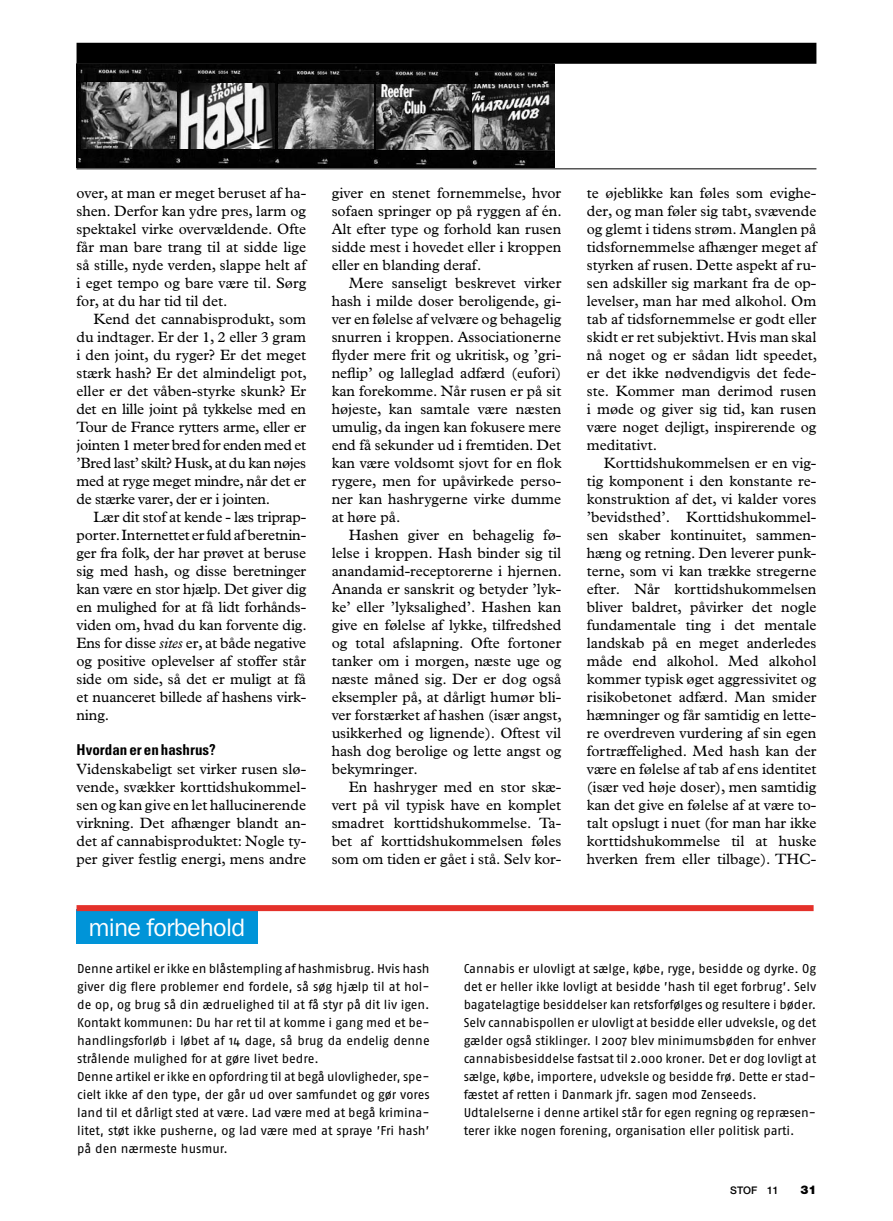
<style>
.page{position:relative;width:893px;height:1221px;background:#fff}
.page>*{position:absolute;margin:0;border:0;box-sizing:border-box;transform-origin:0 0}
.t1{font:25.2px "Franklin Gothic";letter-spacing:-.025em;color:#fff}
.t2{font:15px/18px "Plantin";color:#000;text-align:justify}
.t3{font:700 condensed 15px "Univers";color:#000}
.t4{font:12.75px/18px "Fago No";letter-spacing:-.005em;color:#000}
.t5{font:900 12px "Helvetica Neue";color:#000}
.t6{font:500 10.5px "Helvetica Neue";color:#000}
.s1{font-style:italic}
</style>
<div class="page">
<svg style="left:77px;top:64px;width:478px;height:104px;background:#444"></svg>
<div style="left:77px;top:43px;width:739px;height:21px;background:#000"></div>
<hr style="left:77px;top:168px;width:739px;height:1px;background:#000">
<div style="left:77px;top:909px;width:181px;height:34px;background:#0094d8"></div>
<div style="left:77px;top:905px;width:737px;height:6px;background:#e4312a"></div>
<p class="t2" style="left:77px;top:184px;width:231px">over, at man er meget beruset af ha&shy;shen. Derfor kan ydre pres, larm og spektakel virke overvældende. Ofte får man bare trang til at sidde lige så stille, nyde verden, slappe helt af i eget tempo og bare være til. Sørg for, at du har tid til det.</p>
<p class="t2" style="left:77px;top:310px;width:232px;text-indent:17px">Kend det cannabisprodukt, som du indtager. Er der 1, 2 eller 3 gram i den joint, du ryger? Er det meget stærk hash? Er det almindeligt pot, eller er det våben-styrke skunk? Er det en lille joint på tykkelse med en Tour de France rytters arme, eller er jointen 1 meter bred for enden med et ’Bred last’ skilt? Husk, at du kan nøjes med at ryge meget mindre, når det er de stærke varer, der er i jointen.</p>
<p class="t2" style="left:77px;top:508px;width:232px;text-indent:17px">Lær dit stof at kende - læs triprap&shy;porter. Internettet er fuld af beretnin&shy;ger fra folk, der har prøvet at beruse sig med hash, og disse beretninger kan være en stor hjælp. Det giver dig en mulighed for at få lidt forhånds&shy;viden om, hvad du kan forvente dig.<br>Ens for disse <span class="s1">sites</span> er, at både negative og positive oplevelser af stoffer står side om side, så det er muligt at få et nuanceret billede af hashens virk&shy;ning.</p>
<p class="t3" style="left:77px;top:740px;width:141px">Hvordan er en hashrus?</p>
<p class="t2" style="left:77px;top:760px;width:231px">Videnskabeligt set virker rusen slø&shy;vende, svækker korttidshukommel&shy;sen og kan give en let hallucinerende virkning. Det afhænger blandt an&shy;det af cannabisproduktet: Nogle ty&shy;per giver festlig energi, mens andre</p>
<h1 class="t1" style="left:89px;top:913px;width:158px">mine forbehold</h1>
<p class="t2" style="left:332px;top:184px;width:232px">giver en stenet fornemmelse, hvor sofaen springer op på ryggen af én.<br>Alt efter type og forhold kan rusen sidde mest i hovedet eller i kroppen eller en blanding deraf.</p>
<p class="t2" style="left:332px;top:274px;width:231px;text-indent:17px">Mere sanseligt beskrevet virker hash i milde doser beroligende, gi&shy;ver en følelse af velvære og behagelig snurren i kroppen. Associationerne flyder mere frit og ukritisk, og ’gri&shy;neflip’ og lalleglad adfærd (eufori) kan forekomme. Når rusen er på sit højeste, kan samtale være næsten umulig, da ingen kan fokusere mere end få sekunder ud i fremtiden. Det kan være voldsomt sjovt for en flok rygere, men for upåvirkede perso&shy;ner kan hashrygerne virke dumme at høre på.</p>
<p class="t2" style="left:332px;top:526px;width:232px;text-indent:17px">Hashen giver en behagelig fø&shy;lelse i kroppen. Hash binder sig til anandamid-receptorerne i hjernen.<br>Ananda er sanskrit og betyder ’lyk&shy;ke’ eller ’lyksalighed’. Hashen kan give en følelse af lykke, tilfredshed og total afslapning. Ofte fortoner tanker om i morgen, næste uge og næste måned sig. Der er dog også eksempler på, at dårligt humør bli&shy;ver forstærket af hashen (især angst, usikkerhed og lignende). Oftest vil hash dog berolige og lette angst og bekymringer.</p>
<p class="t2" style="left:332px;top:778px;width:231px;text-indent:17px">En hashryger med en stor skæ&shy;vert på vil typisk have en komplet smadret korttidshukommelse. Ta&shy;bet af korttidshukommelsen føles som om tiden er gået i stå. Selv kor-</p>
<p class="t2" style="left:587px;top:184px;width:232px">te øjeblikke kan føles som evighe&shy;der, og man føler sig tabt, svævende og glemt i tidens strøm. Manglen på tidsfornemmelse afhænger meget af styrken af rusen. Dette aspekt af ru&shy;sen adskiller sig markant fra de op&shy;levelser, man har med alkohol. Om tab af tidsfornemmelse er godt eller skidt er ret subjektivt. Hvis man skal nå noget og er sådan lidt speedet, er det ikke nødvendigvis det fede&shy;ste. Kommer man derimod rusen i møde og giver sig tid, kan rusen være noget dejligt, inspirerende og meditativt.</p>
<p class="t2" style="left:587px;top:454px;width:231px;text-indent:17px">Korttidshukommelsen er en vig&shy;tig komponent i den konstante re&shy;konstruktion af det, vi kalder vores ’bevidsthed’. Korttidshukommel&shy;sen skaber kontinuitet, sammen&shy;hæng og retning. Den leverer punk&shy;terne, som vi kan trække stregerne efter. Når korttidshukommelsen bliver baldret, påvirker det nogle fundamentale ting i det mentale landskab på en meget anderledes måde end alkohol. Med alkohol kommer typisk øget aggressivitet og risikobetonet adfærd. Man smider hæmninger og får samtidig en lette&shy;re overdreven vurdering af sin egen fortræffelighed. Med hash kan der være en følelse af tab af ens identitet (især ved høje doser), men samtidig kan det give en følelse af at være to&shy;talt opslugt i nuet (for man har ikke korttidshukommelse til at huske hverken frem eller tilbage). THC-</p>
<p class="t4" style="left:77px;top:958px;width:354px">Denne artikel er ikke en blåstempling af hashmisbrug. Hvis hash giver dig flere problemer end fordele, så søg hjælp til at hol&shy;de op, og brug så din ædruelighed til at få styr på dit liv igen.<br>Kontakt kommunen: Du har ret til at komme i gang med et be&shy;handlingsforløb i løbet af 14 dage, så brug da endelig denne strålende mulighed for at gøre livet bedre.<br>Denne artikel er ikke en opfordring til at begå ulovligheder, spe&shy;cielt ikke af den type, der går ud over samfundet og gør vores land til et dårligt sted at være. Lad være med at begå krimina&shy;litet, støt ikke pusherne, og lad være med at spraye ’Fri hash’ på den nærmeste husmur.</p>
<p class="t4" style="left:464px;top:958px;width:354px">Cannabis er ulovligt at sælge, købe, ryge, besidde og dyrke. Og det er heller ikke lovligt at besidde ’hash til eget forbrug’. Selv bagatelagtige besiddelser kan retsforfølges og resultere i bøder.<br>Selv cannabispollen er ulovligt at besidde eller udveksle, og det gælder også stiklinger. I 2007 blev minimumsbøden for enhver cannabisbesiddelse fastsat til 2.000 kroner. Det er dog lovligt at sælge, købe, importere, udveksle og besidde frø. Dette er stad&shy;fæstet af retten i Danmark jfr. sagen mod Zenseeds.<br>Udtalelserne i denne artikel står for egen regning og repræsen&shy;terer ikke nogen forening, organisation eller politisk parti.</p>
<p class="t6" style="left:730px;top:1183px;width:50px">Stof 11</p>
<p class="t5" style="left:800px;top:1182px;width:18px">31</p>
</div>
